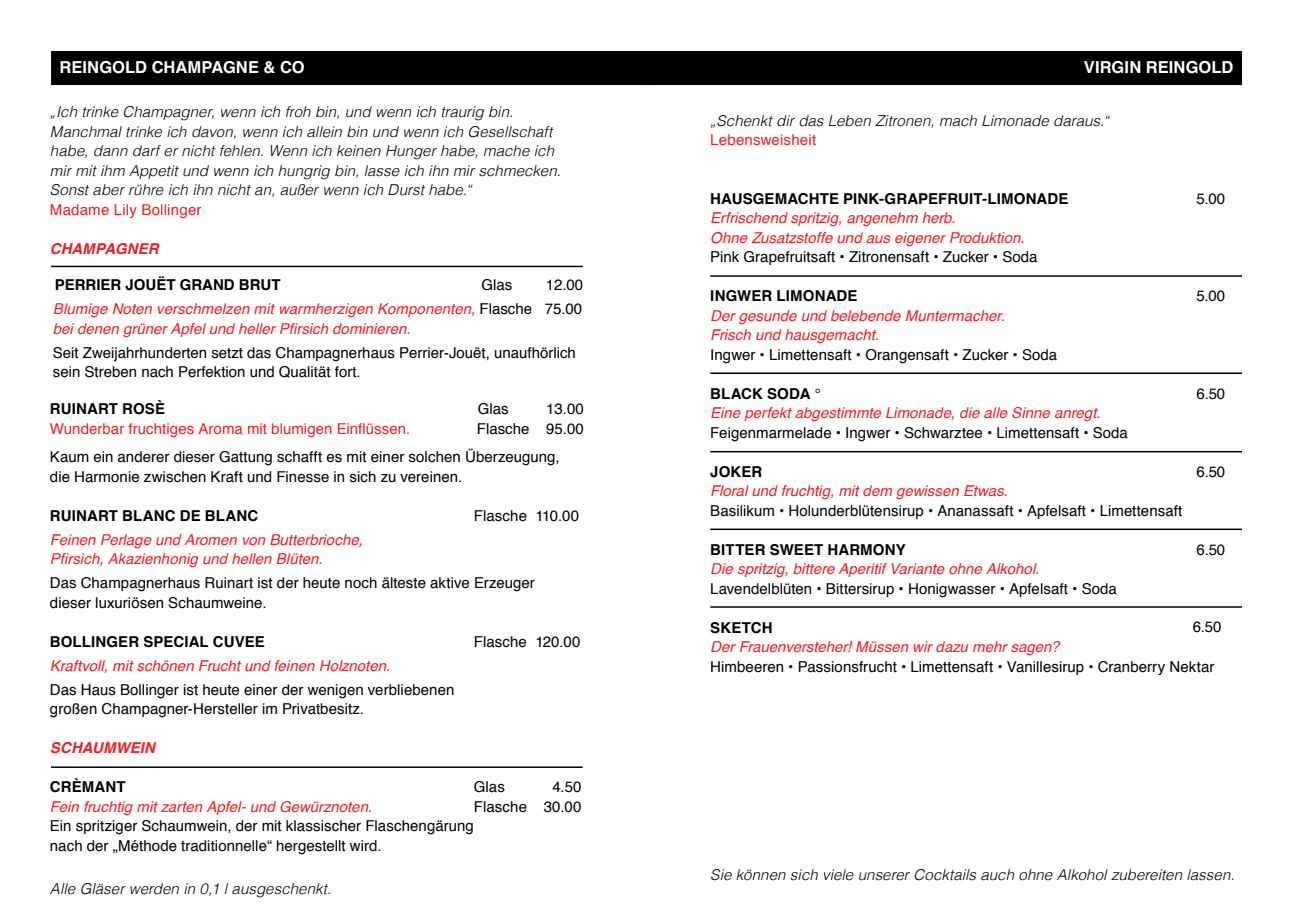
<style>
.page{position:relative;width:1293px;height:910px;background:#fff}
.page>*{position:absolute;margin:0;border:0;box-sizing:border-box;transform-origin:0 0}
.t1{font:700 16.5px "Helvetica";letter-spacing:.005em;color:#fff}
.t2{font:15px/24px "Helvetica";color:#000}
.t3{font:italic 15px/24px "Helvetica";letter-spacing:.005em;color:#ee1d23;text-align:right}
.t4{font:italic 300 15px/19.5px "Helvetica";letter-spacing:.005em;color:#000}
.t5{font:700 15px "Helvetica";letter-spacing:.005em;color:#000}
.t6{font:15px "Helvetica";letter-spacing:.01em;color:#ee1d23}
.t7{font:italic 700 15px "Helvetica";letter-spacing:.005em;color:#ee1d23}
.s1{font-style:normal;color:#000}
.s2{font-style:italic;color:#ee1d23}
.s3{font-weight:400}
</style>
<div class="page">
<hr style="left:710px;top:275px;width:532px;height:2px;background:#000">
<hr style="left:710px;top:372px;width:532px;height:2px;background:#000">
<hr style="left:710px;top:451px;width:532px;height:1px;background:#000">
<hr style="left:710px;top:529px;width:532px;height:1px;background:#000">
<hr style="left:710px;top:606px;width:532px;height:2px;background:#000">
<div style="left:51px;top:51px;width:1191px;height:34px;background:#000"></div>
<hr style="left:51px;top:266px;width:532px;height:1px;background:#000">
<hr style="left:51px;top:766px;width:532px;height:2px;background:#000">
<p class="t1" style="left:60px;top:54px;width:247px">REINGOLD CHAMPAGNE &amp; CO</p>
<p class="t4" style="left:50px;top:102px;width:465px">„Ich trinke Champagner, wenn ich froh bin, und wenn ich traurig bin.</p>
<p class="t4" style="left:50px;top:121px;width:505px">Manchmal trinke ich davon, wenn ich allein bin und wenn ich Gesellschaft habe, dann darf er nicht fehlen. Wenn ich keinen Hunger habe, mache ich</p>
<p class="t4" style="left:50px;top:160px;width:512px">mir mit ihm Appetit und wenn ich hungrig bin, lasse ich ihn mir schmecken.</p>
<p class="t4" style="left:50px;top:180px;width:423px">Sonst aber rühre ich ihn nicht an, außer wenn ich Durst habe.“</p>
<p class="t6" style="left:50px;top:198px;width:153px">Madame Lily Bollinger</p>
<p class="t7" style="left:50px;top:236px;width:105px">CHAMPAGNER￼</p>
<p class="t5" style="left:55px;top:273px;width:227px">PERRIER JOUËT GRAND BRUT</p>
<p class="t2" style="left:482px;top:273px;width:32px">Glas</p>
<p class="t3" style="left:53px;top:273px;width:532px"><span class="s1">12.00<br></span>Blumige Noten verschmelzen mit warmherzigen Komponenten, <span class="s1">Flasche 75.00</span></p>
<p class="t2" style="left:53px;top:317px;width:524px"><span class="s2">bei denen grüner Apfel und heller Pfirsich dominieren.<br></span>Seit Zweijahrhunderten setzt das Champagnerhaus Perrier-Jouët, unaufhörlich</p>
<p class="t2" style="left:53px;top:360px;width:309px">sein Streben nach Perfektion und Qualität fort.</p>
<p class="t5" style="left:50px;top:397px;width:117px">RUINART ROSÈ</p>
<p class="t6" style="left:50px;top:417px;width:362px">Wunderbar fruchtiges Aroma mit blumigen Einflüssen.</p>
<p class="t2" style="left:478px;top:397px;width:32px">Glas</p>
<p class="t2" style="left:477px;top:400px;width:108px;line-height:19.5px;text-align:right">13.00<br>Flasche 95.00</p>
<p class="t2" style="left:50px;top:445px;width:511px">Kaum ein anderer dieser Gattung schafft es mit einer solchen Überzeugung,</p>
<p class="t2" style="left:50px;top:465px;width:414px">die Harmonie zwischen Kraft und Finesse in sich zu vereinen.</p>
<p class="t5" style="left:50px;top:503px;width:210px">RUINART BLANC DE BLANC</p>
<p class="t2" style="left:474px;top:504px;width:107px">Flasche 110.00</p>
<p class="t3" style="left:50px;top:528px;width:314px">Feinen Perlage und Aromen von Butterbrioche,</p>
<p class="t3" style="left:50px;top:547px;width:274px">Pfirsich, Akazienhonig und hellen Blüten.</p>
<p class="t2" style="left:50px;top:571px;width:486px">Das Champagnerhaus Ruinart ist der heute noch älteste aktive Erzeuger</p>
<p class="t2" style="left:50px;top:591px;width:218px">dieser luxuriösen Schaumweine.</p>
<p class="t5" style="left:50px;top:629px;width:216px">BOLLINGER SPECIAL CUVEE</p>
<p class="t2" style="left:474px;top:630px;width:108px">Flasche 120.00</p>
<p class="t3" style="left:50px;top:654px;width:342px">Kraftvoll, mit schönen Frucht und feinen Holznoten.</p>
<p class="t2" style="left:50px;top:678px;width:406px">Das Haus Bollinger ist heute einer der wenigen verbliebenen</p>
<p class="t2" style="left:50px;top:697px;width:316px">großen Champagner-Hersteller im Privatbesitz.</p>
<p class="t7" style="left:50px;top:735px;width:107px">SCHAUMWEIN</p>
<p class="t5" style="left:50px;top:775px;width:77px">CRÈMANT</p>
<p class="t2" style="left:474px;top:775px;width:32px">Glas</p>
<p class="t2" style="left:552px;top:775px;width:31px">4.50</p>
<p class="t3" style="left:50px;top:795px;width:324px">Fein fruchtig mit zarten Apfel- und Gewürznoten.</p>
<p class="t2" style="left:474px;top:795px;width:109px">Flasche 30.00</p>
<p class="t2" style="left:50px;top:814px;width:425px">Ein spritziger Schaumwein, der mit klassischer Flaschengärung</p>
<p class="t2" style="left:50px;top:834px;width:333px">nach der „Méthode traditionnelle“ hergestellt wird.</p>
<p class="t4" style="left:50px;top:878px;width:283px">Alle Gläser werden in 0,1 l ausgeschenkt.</p>
<p class="t1" style="left:1084px;top:54px;width:151px">VIRGIN REINGOLD</p>
<p class="t4" style="left:710px;top:110px;width:400px">„Schenkt dir das Leben Zitronen, mach Limonade daraus.“</p>
<p class="t6" style="left:710px;top:128px;width:107px">Lebensweisheit</p>
<p class="t5" style="left:710px;top:186px;width:360px">HAUSGEMACHTE PINK-GRAPEFRUIT-LIMONADE</p>
<p class="t2" style="left:1196px;top:187px;width:30px">5.00</p>
<p class="t3" style="left:710px;top:206px;width:247px">Erfrischend spritzig, angenehm herb.</p>
<p class="t3" style="left:710px;top:226px;width:316px">Ohne Zusatzstoffe und aus eigener Produktion.</p>
<p class="t2" style="left:710px;top:245px;width:324px">Pink Grapefruitsaft • Zitronensaft • Zucker • Soda￼</p>
<p class="t5" style="left:710px;top:284px;width:149px">INGWER LIMONADE</p>
<p class="t2" style="left:1196px;top:284px;width:30px">5.00</p>
<p class="t3" style="left:710px;top:304px;width:296px">Der gesunde und belebende Muntermacher.</p>
<p class="t3" style="left:710px;top:323px;width:170px">Frisch und hausgemacht.</p>
<p class="t2" style="left:710px;top:343px;width:344px">Ingwer • Limettensaft • Orangensaft • Zucker • Soda￼</p>
<p class="t5" style="left:710px;top:381px;width:112px">BLACK SODA <span class="s3">°</span></p>
<p class="t2" style="left:1196px;top:382px;width:30px">6.50</p>
<p class="t3" style="left:710px;top:401px;width:392px">Eine perfekt abgestimmte Limonade, die alle Sinne anregt.</p>
<p class="t2" style="left:710px;top:421px;width:419px">Feigenmarmelade • Ingwer • Schwarztee • Limettensaft • Soda</p>
<p class="t5" style="left:710px;top:459px;width:54px">JOKER</p>
<p class="t2" style="left:1196px;top:460px;width:30px">6.50</p>
<p class="t3" style="left:710px;top:479px;width:299px">Floral und fruchtig, mit dem gewissen Etwas.</p>
<p class="t2" style="left:710px;top:499px;width:471px">Basilikum • Holunderblütensirup • Ananassaft • Apfelsaft • Limettensaft￼</p>
<p class="t5" style="left:710px;top:537px;width:197px">BITTER SWEET HARMONY</p>
<p class="t2" style="left:1196px;top:538px;width:30px">6.50</p>
<p class="t3" style="left:710px;top:557px;width:331px">Die spritzig, bittere Aperitif Variante ohne Alkohol.</p>
<p class="t2" style="left:710px;top:577px;width:408px">Lavendelblüten • Bittersirup • Honigwasser • Apfelsaft • Soda</p>
<p class="t5" style="left:710px;top:615px;width:64px">SKETCH</p>
<p class="t2" style="left:1192px;top:615px;width:30px">6.50</p>
<p class="t3" style="left:710px;top:635px;width:350px">Der Frauenversteher! Müssen wir dazu mehr sagen?</p>
<p class="t2" style="left:710px;top:655px;width:505px">Himbeeren • Passionsfrucht • Limettensaft • Vanillesirup • Cranberry Nektar</p>
<p class="t4" style="left:710px;top:865px;width:526px">Sie können sich viele unserer Cocktails auch ohne Alkohol zubereiten lassen.</p>
</div>
